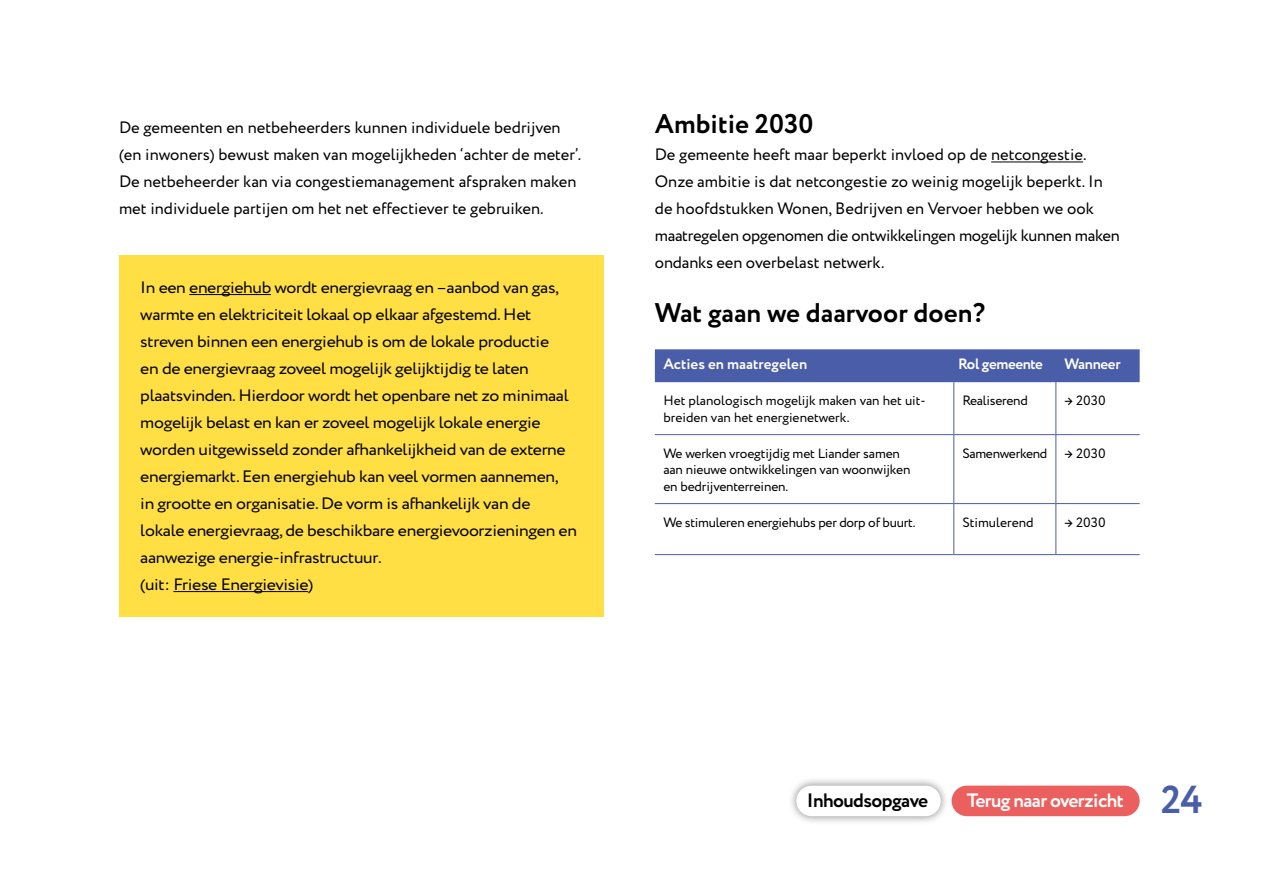
<style>
.page{position:relative;width:1263px;height:893px;background:#fff}
.page>*{position:absolute;margin:0;border:0;box-sizing:border-box;transform-origin:0 0}
.t1{font:700 39px "Circe";color:#4a5da8}
.t2{font:700 27px "Circe";color:#000}
.t3{font:700 19.35px "Circe";letter-spacing:-.03em;color:#fff}
.t4{font:700 19.35px "Circe";letter-spacing:-.03em;color:#000}
.t5{font:16.5px/27px "Circe";letter-spacing:-.02em;color:#000;scale:1.07 1}
.t6{font:16.5px/27px "Circe";color:#000}
.t7{font:700 15px "Circe";color:#fff}
.t8{font:700 15px "Circe";letter-spacing:-.02em;color:#fff}
.t9{font:13.5px/16.5px "Circe";letter-spacing:-.01em;color:#000}
</style>
<div class="page">
<hr style="left:991px;top:162px;width:92px;height:1px;background:#000">
<div style="left:119px;top:255px;width:485px;height:362px;background:#ffdf43"></div>
<hr style="left:189px;top:294px;width:82px;height:1px;background:#000">
<hr style="left:173px;top:591px;width:135px;height:1px;background:#000">
<div style="left:655px;top:349px;width:485px;height:33px;background:#4a5da8"></div>
<hr style="left:655px;top:434px;width:299px;height:1px;background:#4a5da8">
<hr style="left:954px;top:434px;width:102px;height:1px;background:#4a5da8">
<hr style="left:1056px;top:434px;width:84px;height:1px;background:#4a5da8">
<hr style="left:655px;top:503px;width:299px;height:1px;background:#4a5da8">
<hr style="left:954px;top:503px;width:102px;height:1px;background:#4a5da8">
<hr style="left:1056px;top:503px;width:84px;height:1px;background:#4a5da8">
<hr style="left:655px;top:554px;width:299px;height:1px;background:#4a5da8">
<hr style="left:954px;top:554px;width:102px;height:1px;background:#4a5da8">
<hr style="left:1056px;top:554px;width:84px;height:1px;background:#4a5da8">
<hr style="left:953px;top:382px;width:1px;height:52px;background:#4a5da8">
<hr style="left:1055px;top:382px;width:1px;height:52px;background:#4a5da8">
<hr style="left:953px;top:435px;width:1px;height:68px;background:#4a5da8">
<hr style="left:1055px;top:435px;width:1px;height:68px;background:#4a5da8">
<hr style="left:953px;top:504px;width:1px;height:50px;background:#4a5da8">
<hr style="left:1055px;top:504px;width:1px;height:50px;background:#4a5da8">
<div style="left:952px;top:786px;width:188px;height:30px;background:#eb5f5e;border-radius:15px"></div>
<div style="left:787px;top:776px;width:163px;height:49px;background:#000;opacity:.5"></div>
<div style="left:796px;top:786px;width:145px;height:30px;background:#fff;border-radius:15px"></div>
<p class="t6" style="left:119px;top:115px;width:464px">De gemeenten en netbeheerders kunnen individuele bedrijven (en inwoners) bewust maken van mogelijkheden ‘achter de meter’.<br>De netbeheerder kan via congestiemanagement afspraken maken met individuele partijen om het net effectiever te gebruiken.</p>
<p class="t5" style="left:140px;top:274px;width:410px">In een energiehub wordt energievraag en –aanbod van gas, warmte en elektriciteit lokaal op elkaar afgestemd. Het streven binnen een energiehub is om de lokale productie<br>en de energievraag zoveel mogelijk gelijktijdig te laten plaatsvinden. Hierdoor wordt het openbare net zo minimaal mogelijk belast en kan er zoveel mogelijk lokale energie worden uitgewisseld zonder afhankelijkheid van de externe energiemarkt. Een energiehub kan veel vormen aannemen,<br>in grootte en organisatie. De vorm is afhankelijk van de lokale energievraag, de beschikbare energievoorzieningen en aanwezige energie-infrastructuur.<br>(uit: Friese Energievisie)</p>
<h2 class="t2" style="left:655px;top:106px;width:160px">Ambitie 2030</h2>
<p class="t6" style="left:655px;top:142px;width:466px">De gemeente heeft maar beperkt invloed op de netcongestie.<br>Onze ambitie is dat netcongestie zo weinig mogelijk beperkt. In de hoofdstukken Wonen, Bedrijven en Vervoer hebben we ook maatregelen opgenomen die ontwikkelingen mogelijk kunnen maken ondanks een overbelast netwerk.</p>
<h2 class="t2" style="left:655px;top:295px;width:332px">Wat gaan we daarvoor doen?</h2>
<p class="t7" style="left:663px;top:354px;width:145px">Acties en maatregelen</p>
<p class="t8" style="left:958px;top:354px;width:86px">Rol gemeente</p>
<p class="t8" style="left:1064px;top:354px;width:58px">Wanneer</p>
<p class="t9" style="left:663px;top:393px;width:264px">Het planologisch mogelijk maken van het uit&shy;breiden van het energienetwerk.</p>
<p class="t9" style="left:962px;top:393px;width:67px">Realiserend</p>
<p class="t9" style="left:1064px;top:393px;width:43px">→ 2030</p>
<p class="t9" style="left:663px;top:445px;width:249px">We werken vroegtijdig met Liander samen aan nieuwe ontwikkelingen van woonwijken en bedrijventerreinen.</p>
<p class="t9" style="left:962px;top:445px;width:87px">Samenwerkend</p>
<p class="t9" style="left:1064px;top:445px;width:43px">→ 2030</p>
<p class="t9" style="left:663px;top:514px;width:254px">We stimuleren energiehubs per dorp of buurt.</p>
<p class="t9" style="left:962px;top:514px;width:73px">Stimulerend</p>
<p class="t9" style="left:1064px;top:514px;width:43px">→ 2030</p>
<p class="t4" style="left:807px;top:787px;width:123px">Inhoudsopgave</p>
<p class="t3" style="left:967px;top:787px;width:158px">Terug naar overzicht</p>
<h1 class="t1" style="left:1161px;top:773px;width:43px">24</h1>
</div>
